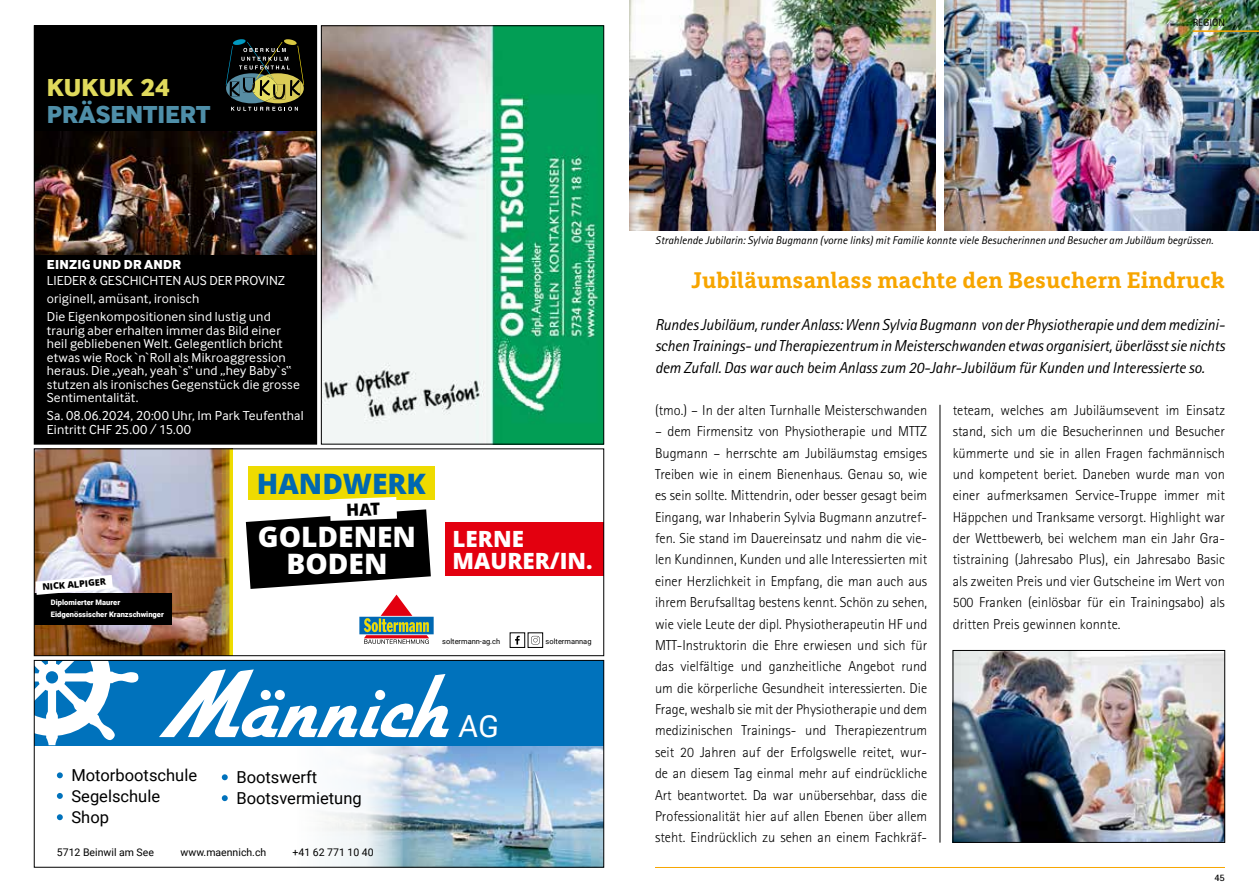
<style>
.page{position:relative;width:1259px;height:893px;background:#fff}
.page>*{position:absolute;margin:0;border:0;box-sizing:border-box;transform-origin:0 0}
.t1{font:30.45px "Roboto";color:#fff}
.t2{font:800 28.2px/27px "Open Sans";color:#fff;text-align:center}
.t3{font:800 28.2px "Open Sans";color:#0068b2}
.t4{font:25.5px "Inter Face Corp X Bold";color:#4f8fa9}
.t5{font:25.5px "Inter Face Corp X Bold";color:#e0da5c}
.t6{font:700 22.5px "Marselis Slab Pro";color:#f7a500}
.t7{font:800 22.35px/21.5px "Open Sans";color:#fff}
.t8{font:16.5px/21px "Roboto";color:#000}
.t9{font:italic 15.9px/21.3px "Rotis Sans Serif Std";letter-spacing:-.01em;color:#000;text-align:justify}
.t10{font:300 14.4px/21.3px "Rotis Sans Serif Std";color:#000;text-align:justify}
.t11{font:13.5px/13.5px "Inter Face Corp";letter-spacing:.015em;color:#fff}
.t12{font:13.5px "Inter Face Corp X Bold";letter-spacing:.02em;color:#fff}
.t13{font:italic 11.25px "Rotis Sans Serif Std";color:#000}
.t14{font:10.5px "Roboto";color:#000}
.t15{font:10.5px "Rotis Sans Serif Std";color:#000}
.t16{font:700 9.9px "Rotis Sans Serif Std";color:#000}
.t17{font:800 9px "Open Sans";color:#000}
.t18{font:900 7.5px/11.2px "Roboto";color:#fff}
.t19{font:7.5px "Roboto";color:#000}
</style>
<div class="page">
<img style="left:36px;top:451px;width:186px;height:203px">
<svg style="left:515px;top:636px;width:5px;height:9px"></svg>
<div style="left:510px;top:633px;width:15px;height:15px;border:1px solid #000"></div>
<svg style="left:531px;top:636px;width:9px;height:8px"></svg>
<div style="left:528px;top:633px;width:15px;height:15px;border:1px solid #000"></div>
<div style="left:34px;top:593px;width:138px;height:21px;background:#000"></div>
<div style="left:34px;top:605px;width:138px;height:20px;background:#000"></div>
<svg style="left:36px;top:575px;width:77px;height:20px"></svg>
<div style="left:446px;top:522px;width:158px;height:54px;background:#e3000f"></div>
<img style="left:402px;top:745px;width:200px;height:120px">
<svg style="left:322px;top:746px;width:80px;height:119px"></svg>
<svg style="left:57px;top:814px;width:6px;height:6px"></svg>
<svg style="left:222px;top:795px;width:6px;height:6px"></svg>
<svg style="left:222px;top:774px;width:6px;height:6px"></svg>
<svg style="left:57px;top:793px;width:6px;height:6px"></svg>
<svg style="left:57px;top:772px;width:6px;height:6px"></svg>
<div style="left:34px;top:660px;width:570px;height:85px;background:#0072bc"></div>
<svg style="left:159px;top:669px;width:292px;height:77px"></svg>
<svg style="left:36px;top:662px;width:102px;height:83px"></svg>
<div style="left:34px;top:660px;width:570px;height:207px;border:1px solid #000"></div>
<div style="left:34px;top:26px;width:283px;height:418px;background:#000"></div>
<img style="left:36px;top:132px;width:279px;height:122px">
<svg style="left:226px;top:39px;width:78px;height:72px"></svg>
<img style="left:629px;top:0;width:306px;height:230px">
<img style="left:944px;top:0;width:315px;height:230px">
<hr style="left:939px;top:405px;width:1px;height:438px;background:#000">
<img style="left:954px;top:652px;width:269px;height:189px">
<div style="left:952px;top:650px;width:273px;height:193px;border:1px solid #000"></div>
<hr style="left:1192px;top:30px;width:67px;height:2px;background:#f7a500">
<hr style="left:655px;top:867px;width:570px;height:1px;background:#f7a500">
<img style="left:323px;top:28px;width:279px;height:414px">
<div style="left:321px;top:26px;width:283px;height:418px;border:1px solid #000"></div>
<svg style="left:222px;top:449px;width:212px;height:207px"></svg>
<h3 class="t5" style="left:47px;top:72px;width:124px">KUKUK 24</h3>
<h3 class="t4" style="left:47px;top:99px;width:165px">PRÄSENTIERT</h3>
<p class="t12" style="left:47px;top:256px;width:136px">EINZIG UND DR ANDR</p>
<p class="t11" style="left:47px;top:271px;width:240px;line-height:18px">LIEDER &amp; GESCHICHTEN AUS DER PROVINZ originell, amüsant, ironisch<br>Die Eigenkompositionen sind lustig und</p>
<p class="t11" style="left:47px;top:323px;width:255px">traurig aber erhalten immer das Bild einer heil gebliebenen Welt. Gelegentlich bricht etwas wie Rock`n`Roll als Mikroaggression heraus. Die „yeah, yeah`s“ und „hey Baby`s“ stutzen als ironisches Gegenstück die grosse Sentimentalität.</p>
<p class="t11" style="left:47px;top:409px;width:258px">Sa. 08.06.2024, 20:00 Uhr, Im Park Teufenthal<br>Eintritt CHF 25.00 / 15.00</p>
<h2 class="t3" style="left:257px;top:468px;width:170px">HANDWERK</h2>
<p class="t17" style="left:42px;top:582px;width:65px;rotate:-5deg">NICK ALPIGER</p>
<p class="t18" style="left:51px;top:597px;width:114px">Diplomierter Maurer<br>Eidgenössischer Kranzschwinger</p>
<h2 class="t2" style="left:258px;top:524px;width:160px">GOLDENEN<br>BODEN</h2>
<h3 class="t7" style="left:452px;top:529px;width:142px">LERNE<br>MAURER/IN.</h3>
<p class="t19" style="left:442px;top:636px;width:59px">soltermann-ag.ch</p>
<p class="t19" style="left:545px;top:636px;width:47px">soltermannag</p>
<p class="t8" style="left:71px;top:764px;width:127px">Motorbootschule<br>Segelschule</p>
<p class="t8" style="left:236px;top:766px;width:127px">Bootswerft<br>Bootsvermietung</p>
<p class="t8" style="left:71px;top:806px;width:39px">Shop</p>
<p class="t14" style="left:57px;top:845px;width:99px">5712 Beinwil am See</p>
<p class="t14" style="left:181px;top:845px;width:87px">www.maennich.ch</p>
<p class="t14" style="left:292px;top:845px;width:83px">+41 62 771 10 40</p>
<h1 class="t1" style="left:458px;top:705px;width:44px">AG</h1>
<p class="t15" style="left:1192px;top:16px;width:34px">REGION</p>
<p class="t13" style="left:655px;top:234px;width:559px">Strahlende Jubilarin: Sylvia Bugmann (vorne links) mit Familie konnte viele Besucherinnen und Besucher am Jubiläum begrüssen.</p>
<h3 class="t6" style="left:691px;top:266px;width:535px">Jubiläumsanlass machte den Besuchern Eindruck</h3>
<p class="t9" style="left:655px;top:314px;width:571px">Rundes Jubiläum, runder Anlass: Wenn Sylvia Bugmann von der Physiotherapie und dem medizini&shy;schen Trainings- und Therapiezentrum in Meisterschwanden etwas organisiert, überlässt sie nichts dem Zufall. Das war auch beim Anlass zum 20-Jahr-Jubiläum für Kunden und Interessierte so.</p>
<p class="t10" style="left:655px;top:400px;width:274px">(tmo.) – In der alten Turnhalle Meisterschwanden</p>
<p class="t10" style="left:655px;top:421px;width:274px">– dem Firmensitz von Physiotherapie und MTTZ Bugmann – herrschte am Jubiläumstag emsiges Treiben wie in einem Bienenhaus. Genau so, wie es sein sollte. Mittendrin, oder besser gesagt beim Eingang, war Inhaberin Sylvia Bugmann anzutref&shy;fen. Sie stand im Dauereinsatz und nahm die vie&shy;len Kundinnen, Kunden und alle Interessierten mit einer Herzlichkeit in Empfang, die man auch aus ihrem Berufsalltag bestens kennt. Schön zu sehen, wie viele Leute der dipl. Physiotherapeutin HF und MTT-Instruktorin die Ehre erwiesen und sich für das vielfältige und ganzheitliche Angebot rund um die körperliche Gesundheit interessierten. Die Frage, weshalb sie mit der Physiotherapie und dem medizinischen Trainings- und Therapiezentrum seit 20 Jahren auf der Erfolgswelle reitet, wur&shy;de an diesem Tag einmal mehr auf eindrückliche Art beantwortet. Da war unübersehbar, dass die Professionalität hier auf allen Ebenen über allem steht. Eindrücklich zu sehen an einem Fachkräf-</p>
<p class="t10" style="left:952px;top:400px;width:274px">teteam, welches am Jubiläumsevent im Einsatz stand, sich um die Besucherinnen und Besucher kümmerte und sie in allen Fragen fachmännisch und kompetent beriet. Daneben wurde man von einer aufmerksamen Service-Truppe immer mit Häppchen und Tranksame versorgt. Highlight war der Wettbewerb, bei welchem man ein Jahr Gra&shy;tistraining (Jahresabo Plus), ein Jahresabo Basic als zweiten Preis und vier Gutscheine im Wert von 500 Franken (einlösbar für ein Trainingsabo) als dritten Preis gewinnen konnte.</p>
<p class="t16" style="left:1214px;top:871px;width:12px">45</p>
</div>
